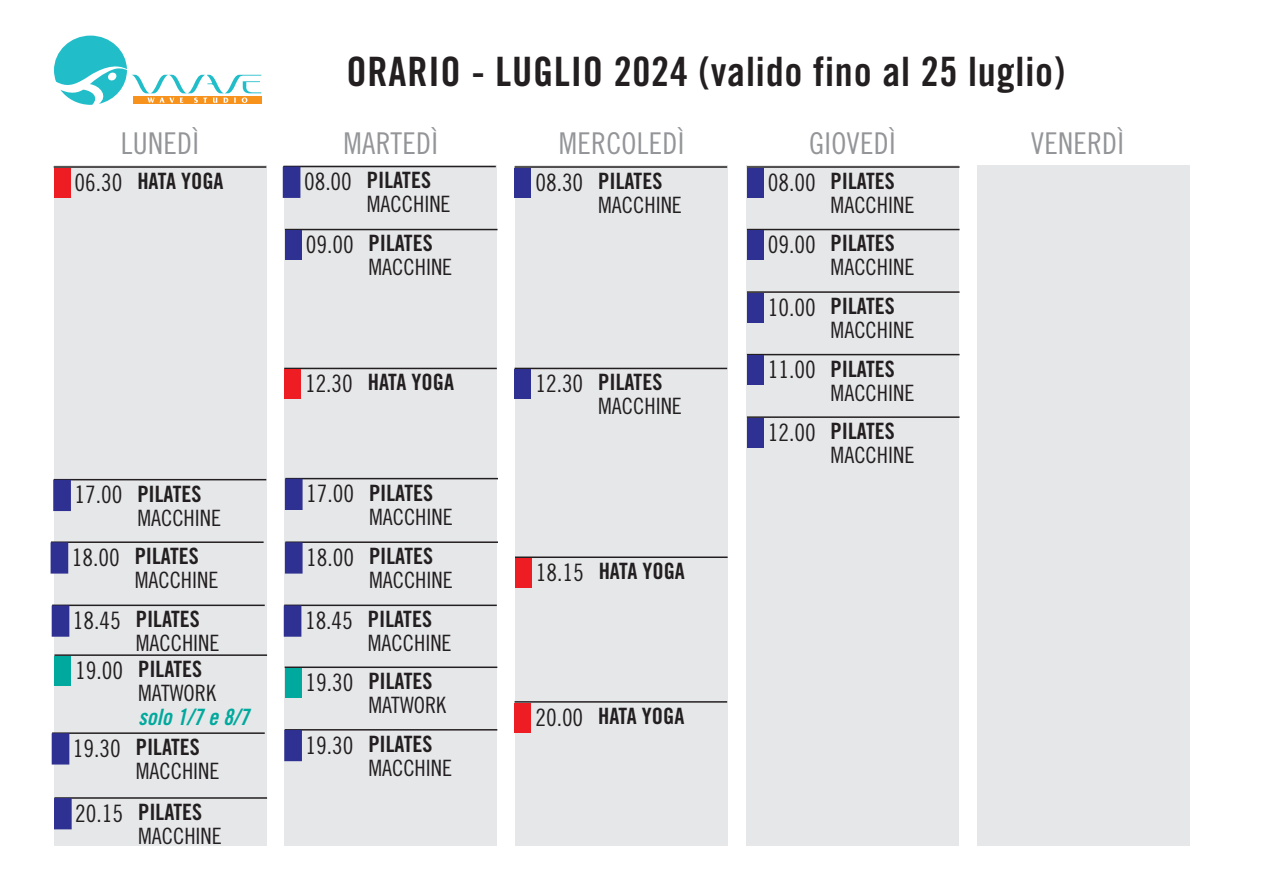
<style>
.page{position:relative;width:1263px;height:893px;background:#fff}
.page>*{position:absolute;margin:0;border:0;box-sizing:border-box;transform-origin:0 0}
.t1{font:40.5px "Trade Gothic Bold Cond Twenty";letter-spacing:.02em;color:#231f20}
.t2{font:30px "Trade Gothic Cond Eighteen";letter-spacing:.01em;color:#939598}
.t3{font:24px "Trade Gothic Cond Eighteen";color:#231f20}
.t4{font:22.5px "Trade Gothic Bold Cond Twenty";color:#231f20}
.t5{font:22.5px "Trade Gothic Cond Eighteen";color:#231f20}
.t6{font:22.5px "Trade Gothic Bold Cond Twenty Obl";color:#00a99d}
</style>
<div class="page">
<div style="left:54px;top:166px;width:212px;height:680px;background:#e6e7e9"></div>
<div style="left:284px;top:166px;width:213px;height:680px;background:#e6e7e9"></div>
<div style="left:515px;top:166px;width:213px;height:680px;background:#e6e7e9"></div>
<div style="left:746px;top:166px;width:213px;height:680px;background:#e6e7e9"></div>
<div style="left:977px;top:166px;width:212px;height:680px;background:#e6e7e9"></div>
<div style="left:133px;top:96px;width:129px;height:8px;background:#f7931d"></div>
<svg style="left:54px;top:36px;width:207px;height:69px"></svg>
<hr style="left:54px;top:166px;width:212px;height:2px;background:#231f20">
<div style="left:54px;top:168px;width:16px;height:30px;background:#ee1d23"></div>
<hr style="left:514px;top:166px;width:213px;height:2px;background:#231f20">
<div style="left:515px;top:168px;width:16px;height:30px;background:#2e3092"></div>
<hr style="left:747px;top:166px;width:212px;height:2px;background:#231f20">
<div style="left:747px;top:168px;width:16px;height:30px;background:#2e3092"></div>
<hr style="left:285px;top:229px;width:212px;height:1px;background:#231f20">
<div style="left:285px;top:230px;width:16px;height:30px;background:#2e3092"></div>
<hr style="left:747px;top:229px;width:212px;height:1px;background:#231f20">
<div style="left:747px;top:230px;width:16px;height:30px;background:#2e3092"></div>
<hr style="left:747px;top:291px;width:212px;height:2px;background:#231f20">
<div style="left:747px;top:293px;width:16px;height:30px;background:#2e3092"></div>
<hr style="left:747px;top:354px;width:212px;height:1px;background:#231f20">
<div style="left:747px;top:355px;width:16px;height:30px;background:#2e3092"></div>
<hr style="left:514px;top:368px;width:213px;height:1px;background:#231f20">
<div style="left:515px;top:369px;width:16px;height:30px;background:#2e3092"></div>
<hr style="left:747px;top:416px;width:212px;height:2px;background:#231f20">
<div style="left:747px;top:418px;width:16px;height:30px;background:#2e3092"></div>
<hr style="left:54px;top:479px;width:212px;height:1px;background:#231f20">
<div style="left:53px;top:480px;width:18px;height:31px;background:#2e3092;border:2px solid #2e3092"></div>
<hr style="left:51px;top:541px;width:213px;height:2px;background:#231f20">
<div style="left:51px;top:542px;width:17px;height:32px;background:#2e3092;border:2px solid #2e3092"></div>
<hr style="left:52px;top:605px;width:213px;height:1px;background:#231f20">
<div style="left:52px;top:605px;width:17px;height:32px;background:#2e3092;border:2px solid #2e3092"></div>
<hr style="left:52px;top:732px;width:213px;height:2px;background:#231f20">
<div style="left:52px;top:733px;width:17px;height:31px;background:#2e3092"></div>
<hr style="left:54px;top:797px;width:213px;height:2px;background:#231f20">
<div style="left:54px;top:798px;width:18px;height:31px;background:#2e3092;border:2px solid #2e3092"></div>
<hr style="left:283px;top:166px;width:213px;height:1px;background:#231f20">
<div style="left:283px;top:167px;width:17px;height:31px;background:#2e3092"></div>
<hr style="left:285px;top:478px;width:213px;height:1px;background:#231f20">
<div style="left:285px;top:479px;width:18px;height:31px;background:#2e3092;border:2px solid #2e3092"></div>
<hr style="left:285px;top:541px;width:213px;height:2px;background:#231f20">
<div style="left:285px;top:542px;width:18px;height:32px;background:#2e3092;border:2px solid #2e3092"></div>
<hr style="left:284px;top:605px;width:213px;height:1px;background:#231f20">
<div style="left:284px;top:605px;width:17px;height:32px;background:#2e3092;border:2px solid #2e3092"></div>
<hr style="left:285px;top:729px;width:212px;height:2px;background:#231f20">
<div style="left:284px;top:730px;width:18px;height:31px;background:#2e3092;border:2px solid #2e3092"></div>
<hr style="left:285px;top:666px;width:212px;height:2px;background:#231f20">
<div style="left:285px;top:668px;width:16px;height:30px;background:#00a99d"></div>
<hr style="left:515px;top:556px;width:213px;height:2px;background:#231f20">
<div style="left:515px;top:558px;width:16px;height:30px;background:#ee1d23"></div>
<hr style="left:514px;top:701px;width:213px;height:2px;background:#231f20">
<div style="left:515px;top:703px;width:16px;height:29px;background:#ee1d23"></div>
<hr style="left:284px;top:368px;width:213px;height:1px;background:#231f20">
<div style="left:284px;top:369px;width:17px;height:30px;background:#ee1d23"></div>
<hr style="left:54px;top:654px;width:213px;height:2px;background:#231f20">
<div style="left:55px;top:656px;width:16px;height:30px;background:#00a99d"></div>
<p class="t1" style="left:346px;top:47px;width:720px">ORARIO - LUGLIO 2024 (valido fino al 25 luglio)</p>
<p class="t2" style="left:121px;top:125px;width:80px">LUNEDÌ</p>
<p class="t2" style="left:343px;top:125px;width:96px">MARTEDÌ</p>
<p class="t2" style="left:559px;top:125px;width:127px">MERCOLEDÌ</p>
<p class="t2" style="left:809px;top:125px;width:88px">GIOVEDÌ</p>
<p class="t2" style="left:1031px;top:125px;width:95px">VENERDÌ</p>
<p class="t3" style="left:304px;top:167px;width:49px">08.00</p>
<p class="t4" style="left:367px;top:167px;width:66px">PILATES</p>
<p class="t5" style="left:367px;top:191px;width:85px">MACCHINE</p>
<p class="t3" style="left:74px;top:168px;width:49px">06.30</p>
<p class="t4" style="left:137px;top:167px;width:88px">HATA YOGA</p>
<p class="t3" style="left:535px;top:168px;width:49px">08.30</p>
<p class="t4" style="left:598px;top:167px;width:66px">PILATES</p>
<p class="t5" style="left:598px;top:192px;width:85px">MACCHINE</p>
<p class="t3" style="left:74px;top:481px;width:49px">17.00</p>
<p class="t4" style="left:137px;top:480px;width:66px">PILATES</p>
<p class="t5" style="left:137px;top:504px;width:85px">MACCHINE</p>
<p class="t3" style="left:72px;top:543px;width:49px">18.00</p>
<p class="t4" style="left:135px;top:542px;width:66px">PILATES</p>
<p class="t5" style="left:135px;top:567px;width:85px">MACCHINE</p>
<p class="t3" style="left:73px;top:606px;width:49px">18.45</p>
<p class="t4" style="left:136px;top:605px;width:66px">PILATES</p>
<p class="t5" style="left:136px;top:630px;width:85px">MACCHINE</p>
<p class="t3" style="left:75px;top:656px;width:49px">19.00</p>
<p class="t4" style="left:138px;top:655px;width:66px">PILATES</p>
<p class="t5" style="left:138px;top:680px;width:79px">MATWORK</p>
<p class="t6" style="left:138px;top:703px;width:113px">solo 1/7 e 8/7</p>
<p class="t3" style="left:73px;top:734px;width:49px">19.30</p>
<p class="t4" style="left:136px;top:733px;width:66px">PILATES</p>
<p class="t5" style="left:136px;top:758px;width:85px">MACCHINE</p>
<p class="t3" style="left:75px;top:799px;width:49px">20.15</p>
<p class="t4" style="left:138px;top:798px;width:66px">PILATES</p>
<p class="t5" style="left:138px;top:822px;width:85px">MACCHINE</p>
<p class="t3" style="left:306px;top:230px;width:49px">09.00</p>
<p class="t4" style="left:369px;top:230px;width:66px">PILATES</p>
<p class="t5" style="left:369px;top:254px;width:85px">MACCHINE</p>
<p class="t3" style="left:305px;top:369px;width:49px">12.30</p>
<p class="t4" style="left:368px;top:369px;width:88px">HATA YOGA</p>
<p class="t3" style="left:306px;top:479px;width:49px">17.00</p>
<p class="t4" style="left:369px;top:479px;width:66px">PILATES</p>
<p class="t5" style="left:369px;top:503px;width:85px">MACCHINE</p>
<p class="t3" style="left:306px;top:543px;width:49px">18.00</p>
<p class="t4" style="left:369px;top:542px;width:66px">PILATES</p>
<p class="t5" style="left:369px;top:567px;width:85px">MACCHINE</p>
<p class="t3" style="left:305px;top:606px;width:49px">18.45</p>
<p class="t4" style="left:368px;top:605px;width:66px">PILATES</p>
<p class="t5" style="left:368px;top:630px;width:85px">MACCHINE</p>
<p class="t3" style="left:305px;top:668px;width:49px">19.30</p>
<p class="t4" style="left:368px;top:667px;width:66px">PILATES</p>
<p class="t5" style="left:368px;top:692px;width:79px">MATWORK</p>
<p class="t3" style="left:305px;top:731px;width:49px">19.30</p>
<p class="t4" style="left:368px;top:730px;width:66px">PILATES</p>
<p class="t5" style="left:368px;top:754px;width:85px">MACCHINE</p>
<p class="t3" style="left:535px;top:369px;width:49px">12.30</p>
<p class="t4" style="left:598px;top:369px;width:66px">PILATES</p>
<p class="t5" style="left:598px;top:393px;width:85px">MACCHINE</p>
<p class="t3" style="left:536px;top:558px;width:49px">18.15</p>
<p class="t4" style="left:599px;top:557px;width:88px">HATA YOGA</p>
<p class="t3" style="left:535px;top:703px;width:49px">20.00</p>
<p class="t4" style="left:598px;top:702px;width:88px">HATA YOGA</p>
<p class="t3" style="left:768px;top:168px;width:49px">08.00</p>
<p class="t4" style="left:830px;top:167px;width:66px">PILATES</p>
<p class="t5" style="left:830px;top:192px;width:85px">MACCHINE</p>
<p class="t3" style="left:768px;top:230px;width:49px">09.00</p>
<p class="t4" style="left:830px;top:230px;width:66px">PILATES</p>
<p class="t5" style="left:830px;top:254px;width:85px">MACCHINE</p>
<p class="t3" style="left:768px;top:293px;width:49px">10.00</p>
<p class="t4" style="left:830px;top:292px;width:66px">PILATES</p>
<p class="t5" style="left:830px;top:317px;width:85px">MACCHINE</p>
<p class="t3" style="left:768px;top:355px;width:49px">11.00</p>
<p class="t4" style="left:830px;top:355px;width:66px">PILATES</p>
<p class="t5" style="left:830px;top:379px;width:85px">MACCHINE</p>
<p class="t3" style="left:768px;top:418px;width:49px">12.00</p>
<p class="t4" style="left:830px;top:417px;width:66px">PILATES</p>
<p class="t5" style="left:830px;top:442px;width:85px">MACCHINE</p>
</div>
